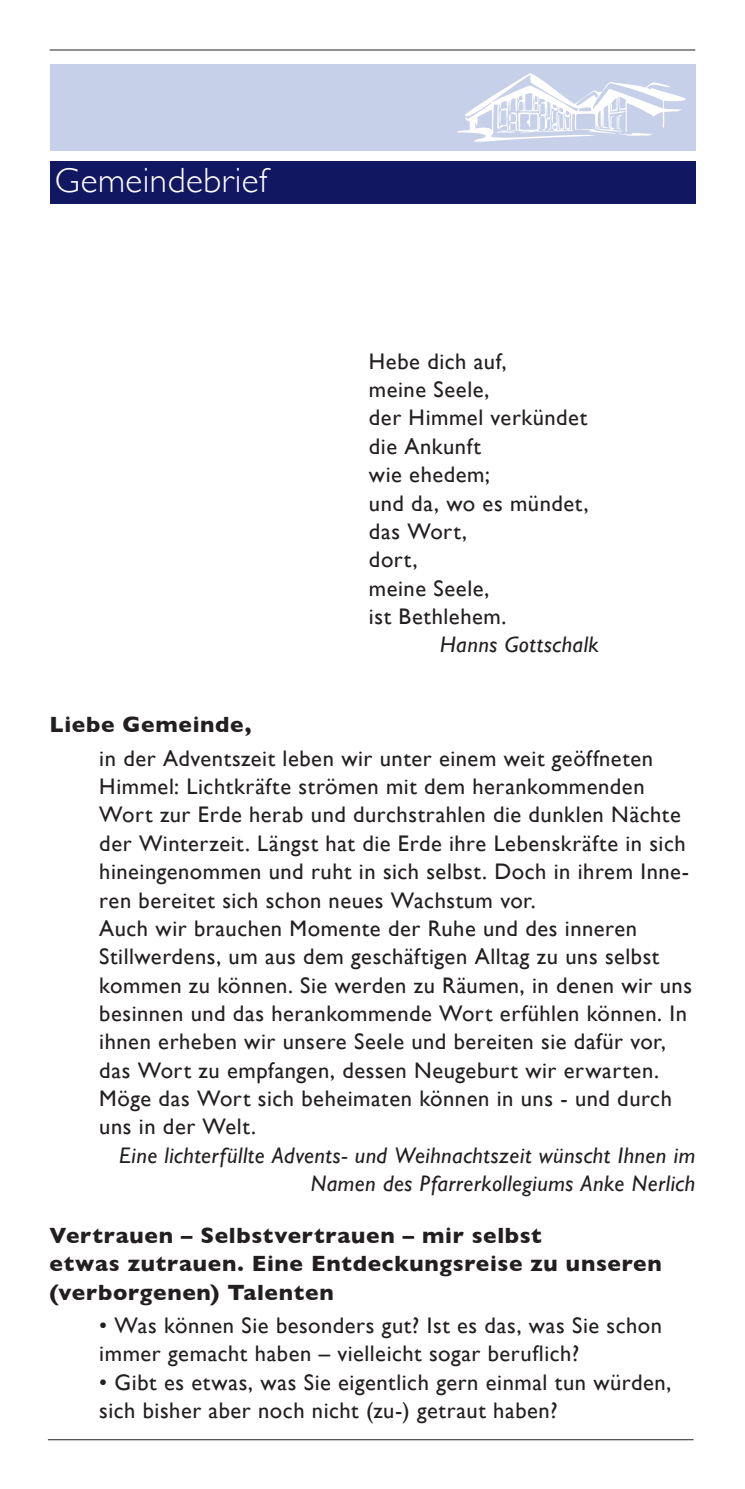
<style>
.page{position:relative;width:745px;height:1489px;background:#fff}
.page>*{position:absolute;margin:0;border:0;box-sizing:border-box;transform-origin:0 0}
.Seitentitel{font:300 35px "Gill Sans";letter-spacing:.015em;color:#fff}
.Grundschrift{font:22.5px/28.2px "Gill Sans";letter-spacing:.025em;color:#231f20}
.Headline{font:700 22.5px/28.2px "Gill Sans";letter-spacing:.03em;color:#231f20}
.Autorenzeile{font:italic 22.5px/28.2px "Gill Sans";letter-spacing:.02em;color:#231f20;text-align:right}
</style>
<div class="page">
<hr style="left:50px;top:50px;width:644px;height:1px;background:#231f20">
<hr style="left:48px;top:1439px;width:645px;height:1px;background:#231f20">
<div style="left:50px;top:64px;width:644px;height:87px;background:#c7d0e9"></div>
<div style="left:50px;top:161px;width:644px;height:43px;background:#121761"></div>
<svg style="left:456px;top:73px;width:229px;height:69px"></svg>
<p class="Seitentitel" style="left:55px;top:152px;width:214px">Gemeindebrief</p>
<p class="Grundschrift" style="left:369px;top:347px;width:139px">Hebe dich auf,</p>
<p class="Grundschrift" style="left:369px;top:375px;width:122px">meine Seele,</p>
<p class="Grundschrift" style="left:369px;top:403px;width:219px">der Himmel verkündet</p>
<p class="Grundschrift" style="left:369px;top:432px;width:113px">die Ankunft</p>
<p class="Grundschrift" style="left:369px;top:460px;width:122px">wie ehedem;</p>
<p class="Grundschrift" style="left:369px;top:488px;width:221px">und da, wo es mündet,</p>
<p class="Grundschrift" style="left:369px;top:517px;width:100px">das Wort,</p>
<p class="Grundschrift" style="left:369px;top:545px;width:50px">dort,</p>
<p class="Grundschrift" style="left:369px;top:573px;width:122px">meine Seele,</p>
<p class="Grundschrift" style="left:369px;top:602px;width:139px">ist Bethlehem.</p>
<p class="Autorenzeile" style="left:440px;top:630px;width:160px">Hanns Gottschalk</p>
<p class="Headline" style="left:50px;top:710px;width:203px">Liebe Gemeinde,</p>
<p class="Grundschrift" style="left:99px;top:743px;width:591px">in der Adventszeit leben wir unter einem weit geöffneten Himmel: Lichtkräfte strömen mit dem herankommenden Wort zur Erde herab und durchstrahlen die dunklen Nächte der Winterzeit. Längst hat die Erde ihre Lebenskräfte in sich hineingenommen und ruht in sich selbst. Doch in ihrem Inne&shy;ren bereitet sich schon neues Wachstum vor.</p>
<p class="Grundschrift" style="left:99px;top:913px;width:594px">Auch wir brauchen Momente der Ruhe und des inneren Stillwerdens, um aus dem geschäftigen Alltag zu uns selbst kommen zu können. Sie werden zu Räumen, in denen wir uns besinnen und das herankommende Wort erfühlen können. In ihnen erheben wir unsere Seele und bereiten sie dafür vor, das Wort zu empfangen, dessen Neugeburt wir erwarten.</p>
<p class="Grundschrift" style="left:99px;top:1084px;width:573px">Möge das Wort sich beheimaten können in uns - und durch uns in der Welt.</p>
<p class="Autorenzeile" style="left:119px;top:1140px;width:577px">Eine lichterfüllte Advents- und Weihnachtszeit wünscht Ihnen im<br>Namen des Pfarrerkollegiums Anke Nerlich</p>
<p class="Headline" style="left:50px;top:1220px;width:613px">Vertrauen – Selbstvertrauen – mir selbst<br>etwas zutrauen. Eine Entdeckungsreise zu unseren (verborgenen) Talenten</p>
<p class="Grundschrift" style="left:99px;top:1310px;width:564px">• Was können Sie besonders gut? Ist es das, was Sie schon immer gemacht haben – vielleicht sogar beruflich?</p>
<p class="Grundschrift" style="left:99px;top:1367px;width:573px">• Gibt es etwas, was Sie eigentlich gern einmal tun würden, sich bisher aber noch nicht (zu-) getraut haben?</p>
</div>
